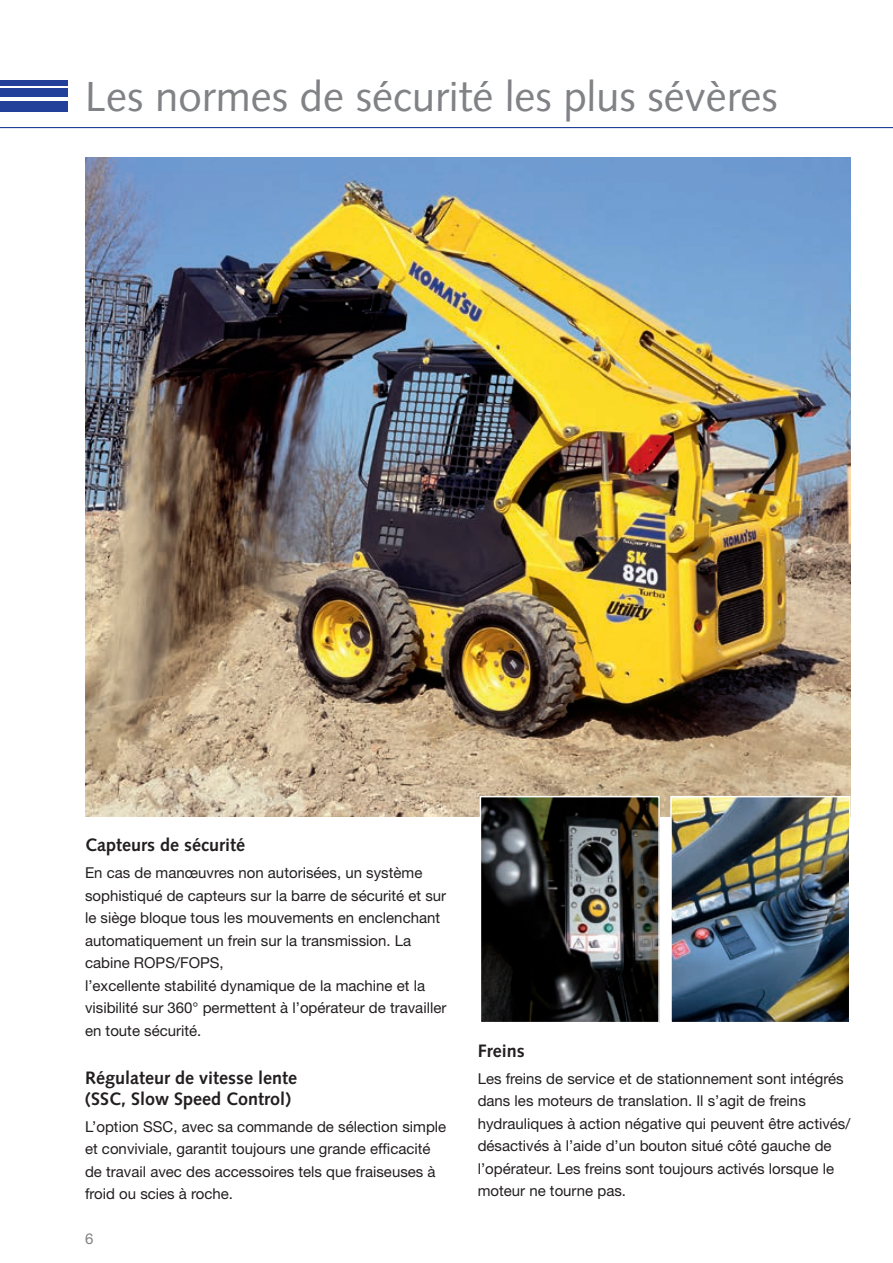
<style>
.page{position:relative;width:893px;height:1263px;background:#fff}
.page>*{position:absolute;margin:0;border:0;box-sizing:border-box;transform-origin:0 0}
.t1{font:42px "Syntax LTCE";color:#808285}
.t2{font:700 18px/21px "Syntax LTCE";color:#231f20}
.t3{font:15px/22.5px "Helvetica Neue LT Pro";color:#231f20}
.t4{font:15px "Helvetica Neue LT Pro";color:#808285}
</style>
<div class="page">
<hr style="left:0;top:127px;width:893px;height:1px;background:#223f99">
<div style="left:0;top:101px;width:68px;height:10px;background:#223f99"></div>
<div style="left:0;top:89px;width:68px;height:8px;background:#223f99"></div>
<div style="left:0;top:80px;width:68px;height:5px;background:#223f99"></div>
<img style="left:85px;top:157px;width:765px;height:659px">
<img style="left:673px;top:799px;width:174px;height:221px">
<div style="left:670px;top:796px;width:180px;height:227px;border:2px solid #fff"></div>
<img style="left:483px;top:799px;width:174px;height:221px">
<div style="left:480px;top:796px;width:180px;height:227px;border:2px solid #fff"></div>
<h1 class="t1" style="left:85px;top:72px;width:694px">Les normes de sécurité les plus sévères</h1>
<p class="t2" style="left:85px;top:835px;width:161px">Capteurs de sécurité</p>
<p class="t3" style="left:85px;top:861px;width:363px">En cas de manœuvres non autorisées, un système sophistiqué de capteurs sur la barre de sécurité et sur le siège bloque tous les mouvements en enclenchant automatiquement un frein sur la transmission. La cabine ROPS/FOPS,<br>l’excellente stabilité dynamique de la machine et la visibilité sur 360° permettent à l’opérateur de travailler en toute sécurité.</p>
<p class="t2" style="left:85px;top:1067px;width:213px">Régulateur de vitesse lente (SSC, Slow Speed Control)</p>
<p class="t3" style="left:85px;top:1115px;width:363px">L’option SSC, avec sa commande de sélection simple et conviviale, garantit toujours une grande efficacité de travail avec des accessoires tels que fraiseuses à froid ou scies à roche.</p>
<p class="t4" style="left:85px;top:1229px;width:10px">6</p>
<p class="t2" style="left:478px;top:1040px;width:48px">Freins</p>
<p class="t3" style="left:478px;top:1067px;width:374px">Les freins de service et de stationnement sont intégrés dans les moteurs de translation. Il s’agit de freins hydrauliques à action négative qui peuvent être activés/ désactivés à l’aide d’un bouton situé côté gauche de l’opérateur. Les freins sont toujours activés lorsque le moteur ne tourne pas.</p>
</div>
